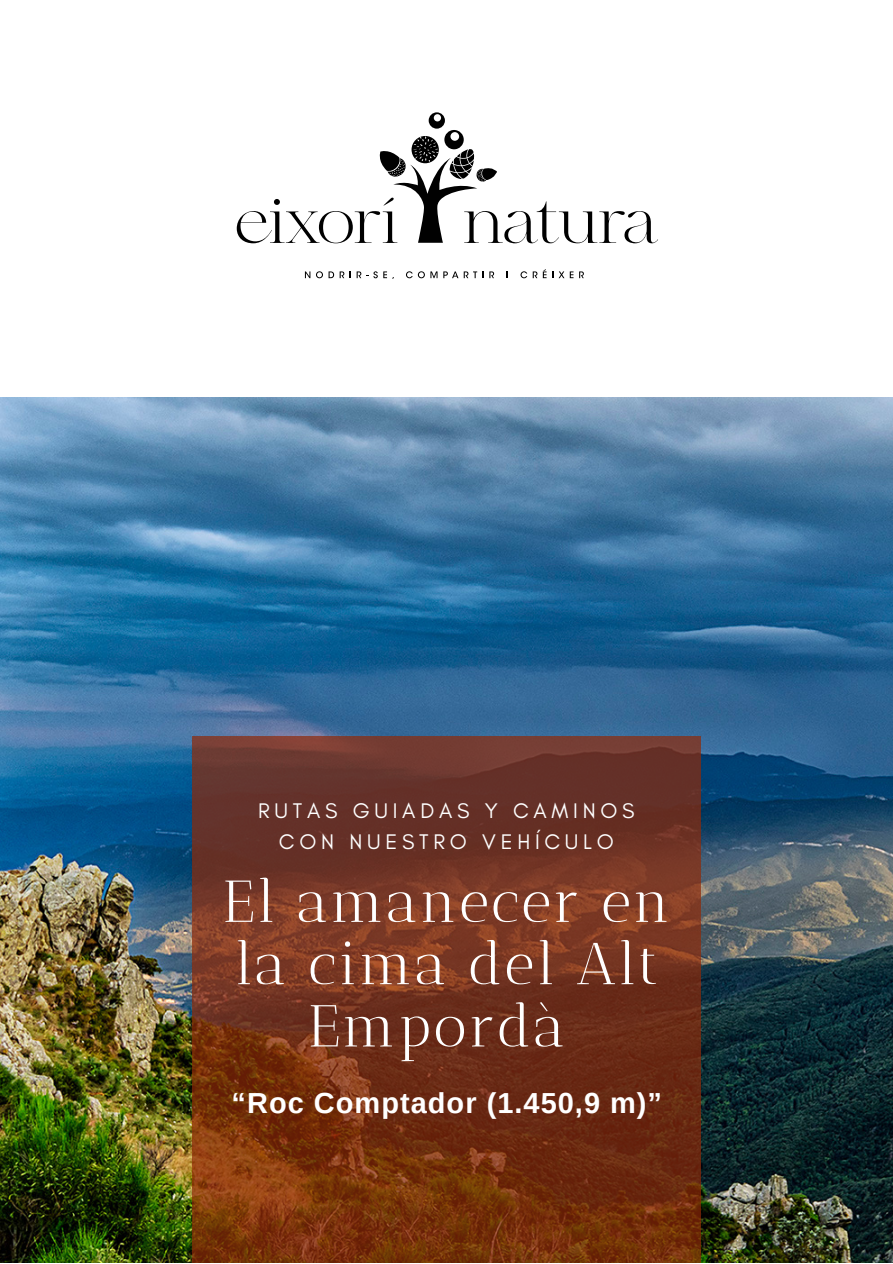
<style>
.page{position:relative;width:893px;height:1264px;background:#fff}
.page>*{position:absolute;margin:0;border:0;box-sizing:border-box;transform-origin:0 0}
.t1{font:58.95px/62.2px "Antic Didone";letter-spacing:.035em;color:#fff;text-align:center}
.t2{font:700 28.95px "Arimo";letter-spacing:.035em;color:#fff}
.t3{font:21.6px "Glacial Indifference";letter-spacing:.22em;color:#fff}
</style>
<div class="page">
<img style="left:0;top:398px;width:892px;height:864px">
<svg style="left:192px;top:735px;width:508px;height:527px;background:#72331c"></svg>
<svg style="left:236px;top:112px;width:422px;height:131px"></svg>
<svg style="left:305px;top:271px;width:5px;height:7px"></svg>
<svg style="left:316px;top:271px;width:28px;height:7px"></svg>
<svg style="left:350px;top:271px;width:44px;height:8px"></svg>
<svg style="left:406px;top:271px;width:6px;height:7px"></svg>
<svg style="left:418px;top:271px;width:19px;height:7px"></svg>
<svg style="left:443px;top:271px;width:40px;height:7px"></svg>
<svg style="left:489px;top:271px;width:5px;height:7px"></svg>
<svg style="left:520px;top:269px;width:26px;height:9px"></svg>
<svg style="left:552px;top:271px;width:21px;height:7px"></svg>
<svg style="left:579px;top:271px;width:5px;height:7px"></svg>
<p class="t3" style="left:258px;top:797px;width:378px">RUTAS GUIADAS Y CAMINOS</p>
<p class="t3" style="left:279px;top:829px;width:336px">CON NUESTRO VEHÍCULO</p>
<p class="t1" style="left:222px;top:870px;width:449px">El amanecer en</p>
<p class="t1" style="left:234px;top:932px;width:425px">la cima del Alt<br>Empordà</p>
<p class="t2" style="left:231px;top:1087px;width:432px">“Roc Comptador (1.450,9 m)”</p>
</div>
